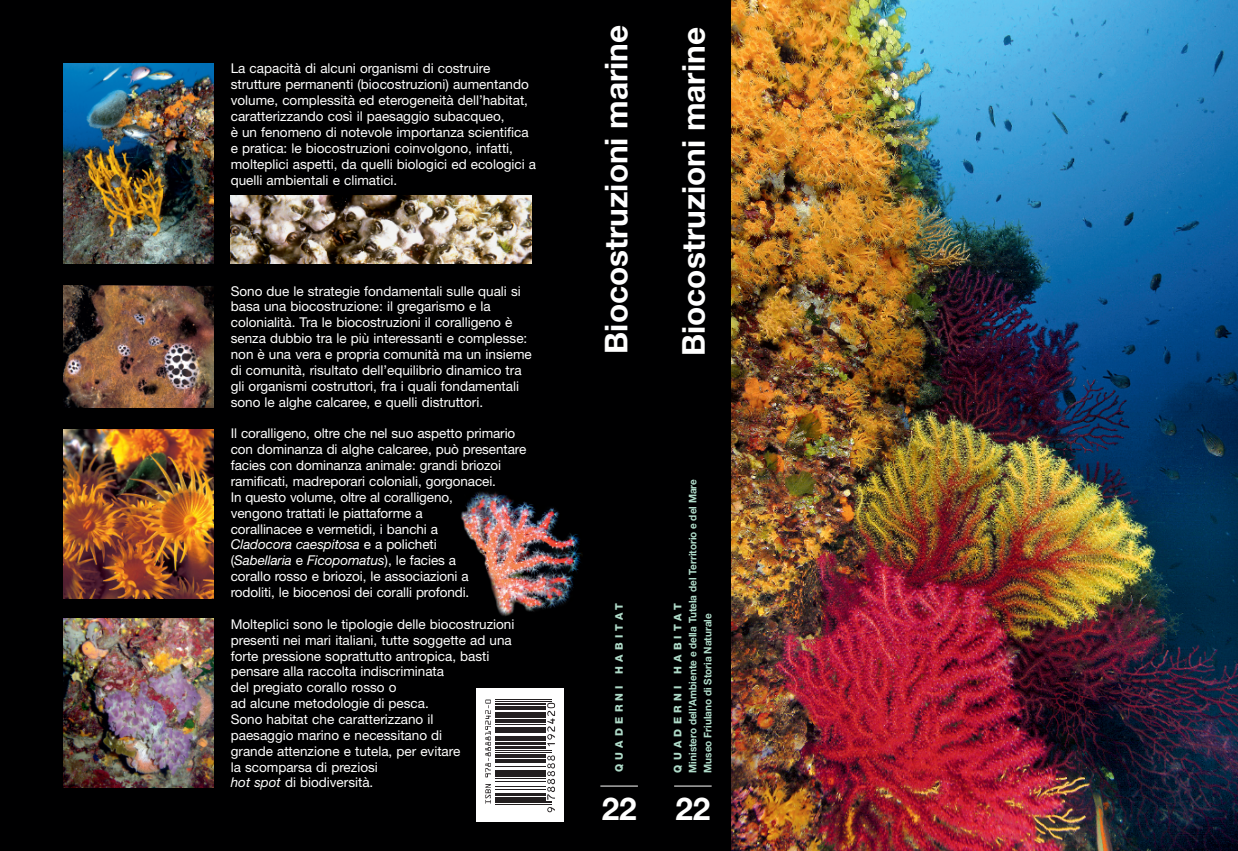
<style>
.page{position:relative;width:1238px;height:851px;background:#fff}
.page>*{position:absolute;margin:0;border:0;box-sizing:border-box;transform-origin:0 0}
.t1{font:700 31.5px "Helvetica Neue";color:#fff}
.t2{font:13.5px/15.9px "Helvetica Neue";color:#fff}
.t3{font:700 10.5px/15px "Helvetica Neue";color:#b0dcca;scale:.95 1}
.t4{font:800 10.5px "Helvetica Neue";letter-spacing:.4em;color:#b0dcca}
.s1{font-style:italic}
</style>
<div class="page">
<div style="left:0;top:0;width:731px;height:850px;background:#000001"></div>
<img style="left:731px;top:0;width:506px;height:850px">
<hr style="left:674px;top:785px;width:37px;height:1px;background:#fff">
<hr style="left:600px;top:785px;width:38px;height:1px;background:#fff">
<img style="left:64px;top:64px;width:149px;height:199px">
<img style="left:64px;top:618px;width:149px;height:169px">
<img style="left:64px;top:285px;width:149px;height:122px">
<img style="left:231px;top:195px;width:300px;height:68px">
<img style="left:64px;top:429px;width:149px;height:169px">
<img style="left:461px;top:491px;width:121px;height:125px">
<div style="left:476px;top:688px;width:88px;height:133px;background:#fff"></div>
<svg style="left:485px;top:699px;width:71px;height:114px"></svg>
<hr style="left:495px;top:803px;width:57px;height:1px;background:#231f20">
<hr style="left:495px;top:801px;width:57px;height:1px;background:#231f20">
<svg style="left:495px;top:796px;width:50px;height:4px"></svg>
<hr style="left:495px;top:793px;width:50px;height:2px;background:#231f20">
<hr style="left:495px;top:789px;width:50px;height:1px;background:#231f20">
<hr style="left:495px;top:785px;width:50px;height:1px;background:#231f20">
<hr style="left:495px;top:781px;width:50px;height:1px;background:#231f20">
<hr style="left:495px;top:777px;width:50px;height:1px;background:#231f20">
<hr style="left:495px;top:774px;width:50px;height:2px;background:#231f20">
<hr style="left:495px;top:770px;width:50px;height:3px;background:#231f20">
<hr style="left:495px;top:765px;width:50px;height:1px;background:#231f20">
<hr style="left:495px;top:762px;width:50px;height:1px;background:#231f20">
<hr style="left:495px;top:758px;width:50px;height:3px;background:#231f20">
<hr style="left:495px;top:754px;width:50px;height:3px;background:#231f20">
<hr style="left:495px;top:752px;width:57px;height:1px;background:#231f20">
<hr style="left:495px;top:749px;width:57px;height:1px;background:#231f20">
<hr style="left:495px;top:746px;width:50px;height:2px;background:#231f20">
<hr style="left:495px;top:742px;width:50px;height:2px;background:#231f20">
<hr style="left:495px;top:737px;width:50px;height:4px;background:#231f20">
<hr style="left:495px;top:735px;width:50px;height:1px;background:#231f20">
<hr style="left:495px;top:730px;width:50px;height:2px;background:#231f20">
<hr style="left:495px;top:727px;width:50px;height:2px;background:#231f20">
<hr style="left:495px;top:724px;width:50px;height:1px;background:#231f20">
<hr style="left:495px;top:719px;width:50px;height:4px;background:#231f20">
<hr style="left:495px;top:715px;width:50px;height:2px;background:#231f20">
<hr style="left:495px;top:711px;width:50px;height:3px;background:#231f20">
<hr style="left:495px;top:706px;width:50px;height:3px;background:#231f20">
<hr style="left:495px;top:703px;width:50px;height:1px;background:#231f20">
<hr style="left:495px;top:701px;width:57px;height:1px;background:#231f20">
<hr style="left:495px;top:698px;width:57px;height:1px;background:#231f20">
<svg style="left:485px;top:783px;width:6px;height:20px"></svg>
<svg style="left:485px;top:699px;width:6px;height:78px"></svg>
<svg style="left:547px;top:806px;width:8px;height:6px"></svg>
<svg style="left:547px;top:755px;width:8px;height:44px"></svg>
<svg style="left:547px;top:702px;width:8px;height:44px"></svg>
<p class="t2" style="left:231px;top:62px;width:307px">La capacità di alcuni organismi di costruire strutture permanenti (biocostruzioni) aumentando volume, complessità ed eterogeneità dell’habitat, caratterizzando così il paesaggio subacqueo,<br>è un fenomeno di notevole importanza scientifica e pratica: le biocostruzioni coinvolgono, infatti, molteplici aspetti, da quelli biologici ed ecologici a quelli ambientali e climatici.</p>
<p class="t2" style="left:231px;top:284px;width:302px">Sono due le strategie fondamentali sulle quali si basa una biocostruzione: il gregarismo e la colonialità. Tra le biocostruzioni il coralligeno è senza dubbio tra le più interessanti e complesse: non è una vera e propria comunità ma un insieme di comunità, risultato dell’equilibrio dinamico tra gli organismi costruttori, fra i quali fondamentali sono le alghe calcaree, e quelli distruttori.</p>
<p class="t2" style="left:231px;top:427px;width:297px">Il coralligeno, oltre che nel suo aspetto primario con dominanza di alghe calcaree, può presentare facies con dominanza animale: grandi briozoi ramificati, madreporari coloniali, gorgonacei.<br>In questo volume, oltre al coralligeno,<br>vengono trattati le piattaforme a<br>corallinacee e vermetidi, i banchi a<br><span class="s1">Cladocora caespitosa</span> e a policheti<br>(<span class="s1">Sabellaria</span> e <span class="s1">Ficopomatus</span>), le facies a<br>corallo rosso e briozoi, le associazioni a<br>rodoliti, le biocenosi dei coralli profondi.</p>
<p class="t2" style="left:231px;top:617px;width:285px">Molteplici sono le tipologie delle biocostruzioni presenti nei mari italiani, tutte soggette ad una forte pressione soprattutto antropica, basti pensare alla raccolta indiscriminata<br>del pregiato corallo rosso o<br>ad alcune metodologie di pesca.<br>Sono habitat che caratterizzano il<br>paesaggio marino e necessitano di<br>grande attenzione e tutela, per evitare<br>la scomparsa di preziosi<br><span class="s1">hot spot</span> di biodiversità.</p>
<h1 class="t1" style="left:605px;top:353px;width:330px;rotate:-90deg">Biocostruzioni marine</h1>
<h1 class="t1" style="left:682px;top:356px;width:330px;rotate:-90deg">Biocostruzioni marine</h1>
<p class="t3" style="left:686px;top:772px;width:310px;rotate:-90deg">Ministero dell’Ambiente e della Tutela del Territorio e del Mare<br>Museo Friulano di Storia Naturale</p>
<p class="t4" style="left:615px;top:772px;width:171px;rotate:-90deg">QUADERNI HABITAT</p>
<h1 class="t1" style="left:601px;top:797px;width:110px">22 22</h1>
<p class="t4" style="left:674px;top:772px;width:171px;rotate:-90deg">QUADERNI HABITAT</p>
</div>
